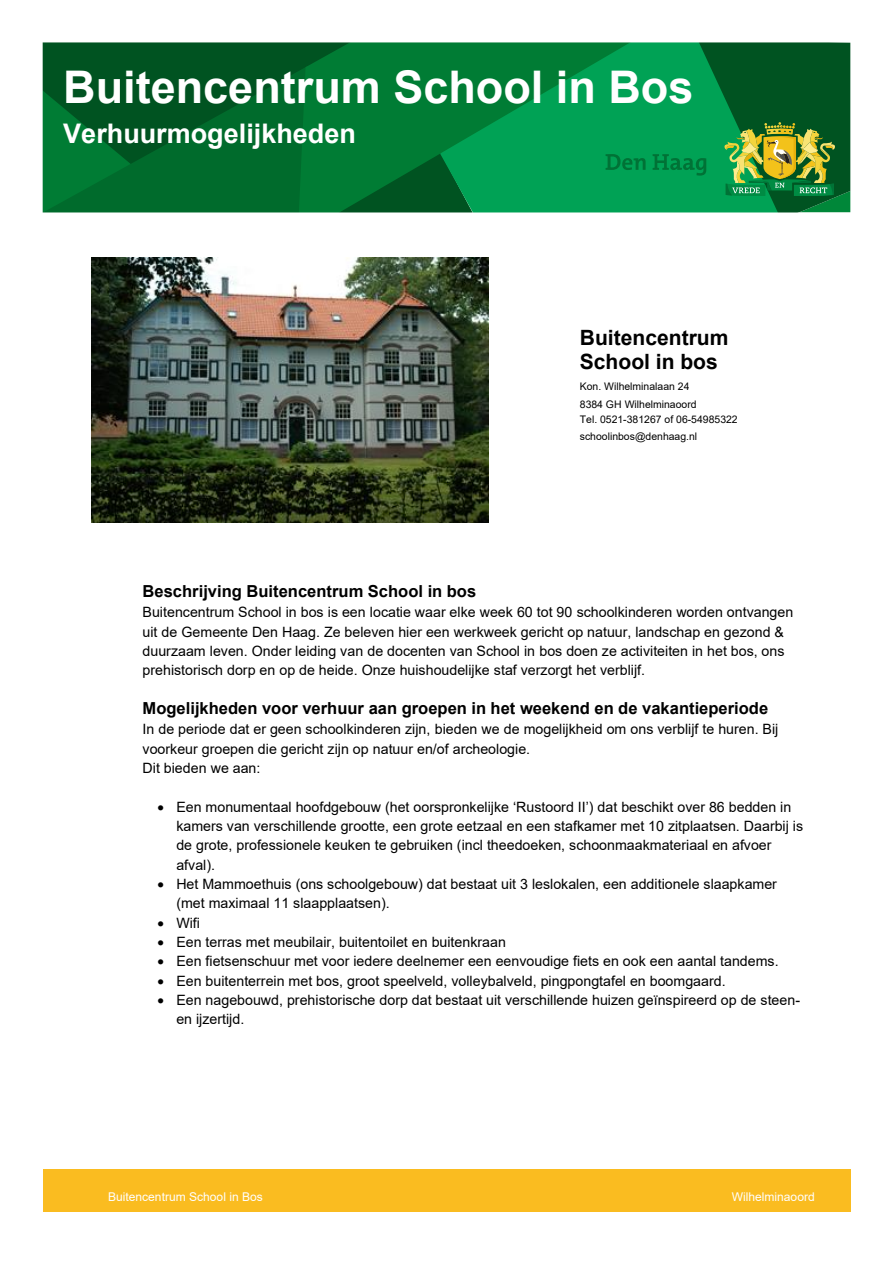
<style>
.page{position:relative;width:893px;height:1263px;background:#fff}
.page>*{position:absolute;margin:0;border:0;box-sizing:border-box;transform-origin:0 0}
.t1{font:700 45px "Arial";color:#fff}
.t2{font:700 27px "Arial";color:#fff}
.t3{font:700 21px/24px "Arial";color:#000}
.t4{font:700 16.5px "Arial";color:#000}
.t5{font:14.25px/19.4px "Arial";color:#000}
.t6{font:12px "Arial";color:#fff}
.t7{font:10.5px/17.2px "Arial";color:#000}
</style>
<div class="page">
<div style="left:43px;top:1169px;width:807px;height:43px;background:#fabc20"></div>
<svg style="left:42px;top:42px;width:564px;height:171px;background:#057737"></svg>
<img style="left:92px;top:258px;width:397px;height:264px">
<svg style="left:606px;top:42px;width:245px;height:171px;background:#158841"></svg>
<h1 class="t1" style="left:63px;top:56px;width:632px">Buitencentrum School in Bos</h1>
<h2 class="t2" style="left:63px;top:115px;width:294px">Verhuurmogelijkheden</h2>
<h3 class="t3" style="left:580px;top:326px;width:150px">Buitencentrum<br>School in bos</h3>
<p class="t7" style="left:580px;top:378px;width:118px">Kon. Wilhelminalaan 24<br>8384 GH Wilhelminaoord</p>
<p class="t7" style="left:580px;top:411px;width:159px;line-height:16.6px">Tel. 0521-381267 of 06-54985322 schoolinbos@denhaag.nl</p>
<p class="t4" style="left:143px;top:579px;width:335px">Beschrijving Buitencentrum School in bos</p>
<p class="t5" style="left:143px;top:602px;width:652px">Buitencentrum School in bos is een locatie waar elke week 60 tot 90 schoolkinderen worden ontvangen uit de Gemeente Den Haag. Ze beleven hier een werkweek gericht op natuur, landschap en gezond &amp; duurzaam leven. Onder leiding van de docenten van School in bos doen ze activiteiten in het bos, ons prehistorisch dorp en op de heide. Onze huishoudelijke staf verzorgt het verblijf.</p>
<p class="t4" style="left:143px;top:696px;width:627px">Mogelijkheden voor verhuur aan groepen in het weekend en de vakantieperiode</p>
<p class="t5" style="left:143px;top:719px;width:637px">In de periode dat er geen schoolkinderen zijn, bieden we de mogelijkheid om ons verblijf te huren. Bij voorkeur groepen die gericht zijn op natuur en/of archeologie.<br>Dit bieden we aan:</p>
<p class="t5" style="left:176px;top:797px;width:628px;text-indent:-19px">• Een monumentaal hoofdgebouw (het oorspronkelijke ‘Rustoord II’) dat beschikt over 86 bedden in kamers van verschillende grootte, een grote eetzaal en een stafkamer met 10 zitplaatsen. Daarbij is de grote, professionele keuken te gebruiken (incl theedoeken, schoonmaakmateriaal en afvoer afval).</p>
<p class="t5" style="left:176px;top:874px;width:602px;text-indent:-19px">• Het Mammoethuis (ons schoolgebouw) dat bestaat uit 3 leslokalen, een additionele slaapkamer (met maximaal 11 slaapplaatsen).</p>
<p class="t5" style="left:157px;top:913px;width:44px">• Wifi</p>
<p class="t5" style="left:157px;top:932px;width:350px">• Een terras met meubilair, buitentoilet en buitenkraan</p>
<p class="t5" style="left:157px;top:952px;width:623px">• Een fietsenschuur met voor iedere deelnemer een eenvoudige fiets en ook een aantal tandems.</p>
<p class="t5" style="left:157px;top:971px;width:570px">• Een buitenterrein met bos, groot speelveld, volleybalveld, pingpongtafel en boomgaard.</p>
<p class="t5" style="left:176px;top:990px;width:625px;text-indent:-19px">• Een nagebouwd, prehistorische dorp dat bestaat uit verschillende huizen geïnspireerd op de steen&shy;en ijzertijd.</p>
<p class="t6" style="left:108px;top:1189px;width:156px">Buitencentrum School in Bos</p>
<p class="t6" style="left:732px;top:1189px;width:85px">Wilhelminaoord</p>
</div>
